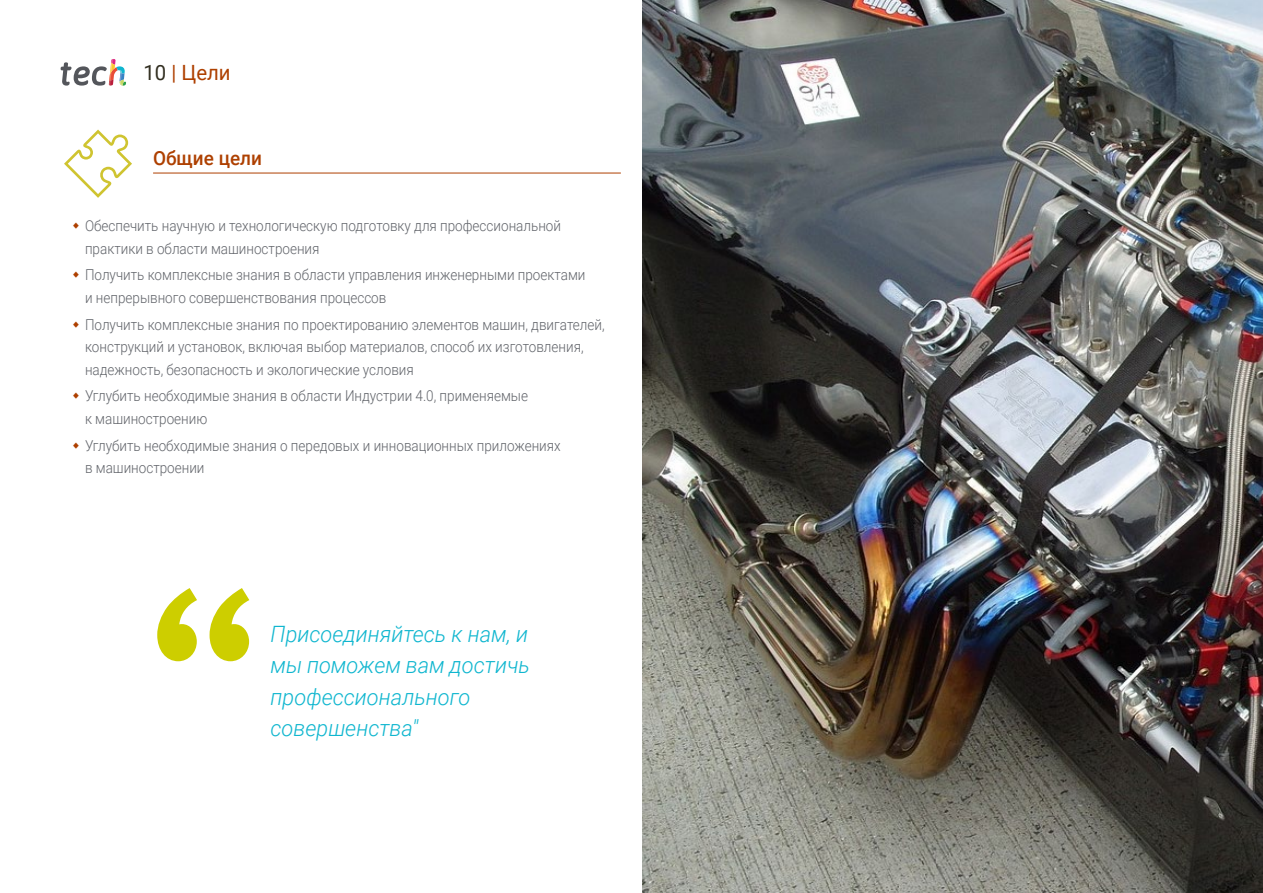
<style>
.page{position:relative;width:1263px;height:893px;background:#fff}
.page>*{position:absolute;margin:0;border:0;box-sizing:border-box;transform-origin:0 0}
.t1{font:italic 300 22.5px/31.5px "Roboto";color:#0fb6cf}
.t2{font:21px "Roboto";color:#ae4000}
.t3{font:500 19.5px "Roboto";color:#ae4000}
.t4{font:300 15px/22.5px "Roboto";color:#61646a;scale:.9 1}
.s1{color:#312e20}
</style>
<div class="page">
<hr style="left:153px;top:173px;width:468px;height:1px;background:#ae4000">
<svg style="left:64px;top:130px;width:68px;height:68px"></svg>
<svg style="left:61px;top:59px;width:65px;height:27px"></svg>
<img style="left:642px;top:0;width:621px;height:893px">
<svg style="left:157px;top:588px;width:92px;height:73px"></svg>
<h2 class="t2" style="left:144px;top:57px;width:89px"><span class="s1">10</span> | Цели</h2>
<h3 class="t3" style="left:153px;top:144px;width:110px">Общие цели</h3>
<p class="t4" style="left:85px;top:214px;width:530px">Обеспечить научную и технологическую подготовку для профессиональной практики в области машиностроения</p>
<p class="t4" style="left:85px;top:263px;width:558px">Получить комплексные знания в области управления инженерными проектами и непрерывного совершенствования процессов</p>
<p class="t4" style="left:85px;top:313px;width:579px">Получить комплексные знания по проектированию элементов машин, двигателей, конструкций и установок, включая выбор материалов, способ их изготовления, надежность, безопасность и экологические условия</p>
<p class="t4" style="left:85px;top:384px;width:494px">Углубить необходимые знания в области Индустрии 4.0, применяемые к машиностроению</p>
<p class="t4" style="left:85px;top:434px;width:530px">Углубить необходимые знания о передовых и инновационных приложениях в машиностроении</p>
<h1 class="t1" style="left:271px;top:617px;width:261px">Присоединяйтесь к нам, и мы поможем вам достичь профессионального совершенства"</h1>
</div>
